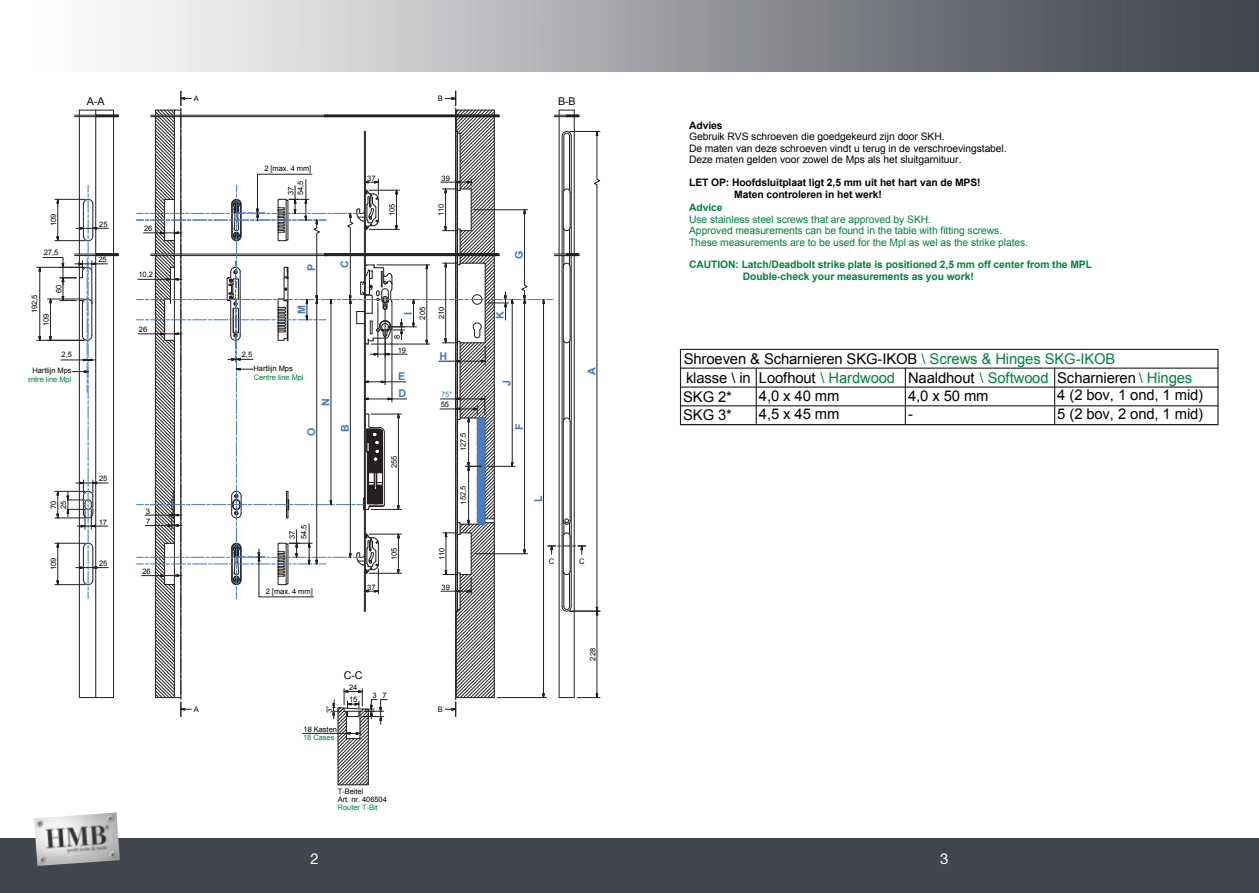
<style>
.page{position:relative;width:1259px;height:893px;background:#fff}
.page>*{position:absolute;margin:0;border:0;box-sizing:border-box;transform-origin:0 0}
.t1{font:15px "Helvetica Neue LT Std";color:#fff}
.t2{font:14.7px "Arial";letter-spacing:-.01em;color:#020304}
.t3{font:700 10.65px "Arial";color:#4478bc}
.t4{font:10.65px "Arial";color:#020304}
.t5{font:10.35px/11.6px "Arial";letter-spacing:-.01em;color:#028141}
.t6{font:10.35px/11.6px "Arial";letter-spacing:-.01em;color:#020304}
.t7{font:700 10.35px/11.6px "Arial";letter-spacing:-.01em;color:#028141}
.t8{font:700 10.35px/11.6px "Arial";letter-spacing:-.01em;color:#020304}
.t9{font:7.5px/12.5px "Arial";letter-spacing:-.01em;color:#020304}
.t10{font:7.5px "Arial";letter-spacing:-.01em;color:#028141}
.t11{font:7.5px "Arial";color:#4478bc}
.s1{color:#028141}
</style>
<div class="page">
<div style="left:0;top:839px;width:1259px;height:54px;background:#41464d"></div>
<img style="left:34px;top:812px;width:86px;height:54px">
<img style="left:106px;top:0;width:1153px;height:71px">
<hr style="left:79px;top:117px;width:1px;height:137px;background:#231f20">
<hr style="left:113px;top:117px;width:1px;height:137px;background:#231f20">
<hr style="left:95px;top:117px;width:1px;height:137px;background:#231f20">
<svg style="left:74px;top:110px;width:45px;height:8px"></svg>
<hr style="left:37px;top:267px;width:47px;height:1px;background:#231f20">
<hr style="left:37px;top:340px;width:47px;height:1px;background:#231f20">
<svg style="left:39px;top:185px;width:80px;height:513px"></svg>
<div style="left:680px;top:349px;width:538px;height:20px;border:1px solid #231f20"></div>
<svg style="left:679px;top:367px;width:540px;height:59px"></svg>
<hr style="left:755px;top:387px;width:2px;height:38px;background:#231f20">
<hr style="left:905px;top:387px;width:1px;height:38px;background:#231f20">
<hr style="left:1054px;top:387px;width:1px;height:38px;background:#231f20">
<hr style="left:1217px;top:387px;width:1px;height:38px;background:#231f20">
<svg style="left:136px;top:91px;width:464px;height:694px"></svg>
<p class="t9" style="left:194px;top:92px;width:7px">A</p>
<p class="t9" style="left:438px;top:92px;width:7px">B</p>
<h3 class="t4" style="left:87px;top:95px;width:19px">A-A</h3>
<h3 class="t4" style="left:558px;top:94px;width:19px">B-B</h3>
<p class="t9" style="left:47px;top:226px;width:14px;rotate:-90deg">109</p>
<p class="t9" style="left:99px;top:218px;width:10px">25</p>
<p class="t9" style="left:44px;top:246px;width:16px">27,5</p>
<p class="t9" style="left:53px;top:293px;width:10px;rotate:-90deg">60</p>
<p class="t9" style="left:28px;top:313px;width:20px;rotate:-90deg">192,5</p>
<p class="t9" style="left:40px;top:326px;width:14px;rotate:-90deg">109</p>
<p class="t9" style="left:98px;top:253px;width:10px">25</p>
<p class="t9" style="left:144px;top:223px;width:10px">26</p>
<p class="t9" style="left:138px;top:268px;width:16px">10,2</p>
<p class="t9" style="left:139px;top:323px;width:10px">26</p>
<p class="t9" style="left:264px;top:162px;width:49px">2 [max. 4 mm]</p>
<p class="t9" style="left:294px;top:195px;width:16px;rotate:-90deg">54,5</p>
<p class="t9" style="left:285px;top:195px;width:10px;rotate:-90deg">37</p>
<h3 class="t3" style="left:304px;top:270px;width:9px;rotate:-90deg">P</h3>
<h3 class="t3" style="left:338px;top:268px;width:9px;rotate:-90deg">C</h3>
<p class="t9" style="left:367px;top:172px;width:10px">37</p>
<p class="t9" style="left:386px;top:216px;width:14px;rotate:-90deg">105</p>
<h3 class="t3" style="left:294px;top:314px;width:10px;rotate:-90deg">M</h3>
<p class="t9" style="left:416px;top:319px;width:14px;rotate:-90deg">205</p>
<h3 class="t3" style="left:401px;top:315px;width:5px;rotate:-90deg">I</h3>
<p class="t9" style="left:391px;top:339px;width:6px;rotate:-90deg">8</p>
<p class="t9" style="left:242px;top:348px;width:12px">2,5</p>
<p class="t9" style="left:62px;top:349px;width:12px">2,5</p>
<p class="t10" style="left:22px;top:374px;width:51px">Centre line Mpl</p>
<p class="t10" style="left:254px;top:372px;width:51px">Centre line Mpl</p>
<p class="t9" style="left:254px;top:362px;width:41px">Hartlijn Mps</p>
<p class="t9" style="left:32px;top:365px;width:41px">Hartlijn Mps</p>
<h3 class="t3" style="left:318px;top:406px;width:9px;rotate:-90deg">N</h3>
<h3 class="t3" style="left:304px;top:436px;width:10px;rotate:-90deg">O</h3>
<h3 class="t3" style="left:338px;top:432px;width:9px;rotate:-90deg">B</h3>
<p class="t9" style="left:49px;top:509px;width:10px;line-height:10.1px;rotate:-90deg">70<br>25</p>
<p class="t9" style="left:99px;top:473px;width:10px">25</p>
<p class="t9" style="left:99px;top:516px;width:10px">17</p>
<p class="t9" style="left:47px;top:570px;width:14px;rotate:-90deg">109</p>
<p class="t9" style="left:99px;top:557px;width:10px">25</p>
<p class="t9" style="left:146px;top:505px;width:6px">3</p>
<p class="t9" style="left:146px;top:515px;width:6px">7</p>
<p class="t9" style="left:142px;top:565px;width:10px">26</p>
<p class="t9" style="left:287px;top:539px;width:16px;line-height:11.6px;rotate:-90deg">37<br>54,5</p>
<p class="t9" style="left:266px;top:585px;width:49px">2 [max. 4 mm]</p>
<p class="t9" style="left:398px;top:344px;width:10px">19</p>
<h3 class="t3" style="left:398px;top:369px;width:9px">E</h3>
<h3 class="t3" style="left:398px;top:387px;width:9px">D</h3>
<p class="t9" style="left:388px;top:468px;width:14px;rotate:-90deg">255</p>
<p class="t9" style="left:367px;top:581px;width:10px">37</p>
<p class="t9" style="left:388px;top:560px;width:14px;rotate:-90deg">105</p>
<p class="t9" style="left:441px;top:172px;width:10px">39</p>
<p class="t9" style="left:435px;top:216px;width:14px;rotate:-90deg">110</p>
<p class="t9" style="left:435px;top:319px;width:14px;rotate:-90deg">210</p>
<h3 class="t3" style="left:439px;top:349px;width:9px">H</h3>
<p class="t11" style="left:441px;top:390px;width:13px">75*</p>
<p class="t9" style="left:441px;top:398px;width:10px">55</p>
<p class="t9" style="left:457px;top:451px;width:20px;rotate:-90deg">127,5</p>
<p class="t9" style="left:457px;top:505px;width:20px;rotate:-90deg">152,5</p>
<p class="t9" style="left:436px;top:560px;width:14px;rotate:-90deg">110</p>
<p class="t9" style="left:441px;top:581px;width:10px">39</p>
<h3 class="t4" style="left:344px;top:669px;width:20px">C-C</h3>
<p class="t9" style="left:349px;top:681px;width:10px">24<br>15</p>
<p class="t9" style="left:372px;top:689px;width:16px">3 7</p>
<p class="t9" style="left:194px;top:703px;width:7px">A</p>
<p class="t9" style="left:438px;top:703px;width:7px">B</p>
<p class="t9" style="left:303px;top:723px;width:35px">18 Kasten</p>
<p class="t10" style="left:303px;top:733px;width:33px">18 Cases</p>
<p class="t9" style="left:338px;top:787px;width:51px;line-height:8.2px">T-Beitel<br>Art. nr. 406504</p>
<p class="t10" style="left:338px;top:803px;width:41px">Router T-Bit</p>
<h3 class="t3" style="left:512px;top:259px;width:10px;rotate:-90deg">G</h3>
<h3 class="t3" style="left:493px;top:319px;width:9px;rotate:-90deg">K</h3>
<h3 class="t3" style="left:500px;top:386px;width:7px;rotate:-90deg">J</h3>
<h3 class="t3" style="left:512px;top:430px;width:8px;rotate:-90deg">F</h3>
<h3 class="t3" style="left:584px;top:375px;width:9px;rotate:-90deg">A</h3>
<h3 class="t3" style="left:531px;top:502px;width:8px;rotate:-90deg">L</h3>
<p class="t9" style="left:549px;top:555px;width:7px">C</p>
<p class="t9" style="left:579px;top:555px;width:7px">C</p>
<p class="t9" style="left:586px;top:660px;width:14px;rotate:-90deg">228</p>
<h3 class="t8" style="left:689px;top:120px;width:35px">Advies</h3>
<h3 class="t6" style="left:689px;top:131px;width:319px">Gebruik RVS schroeven die goedgekeurd zijn door SKH.<br>De maten van deze schroeven vindt u terug in de verschroevingstabel.<br>Deze maten gelden voor zowel de Mps als het sluitgarnituur.</h3>
<h3 class="t8" style="left:734px;top:177px;width:248px;text-indent:-45px">LET OP: Hoofdsluitplaat ligt 2,5 mm uit het hart van de MPS!<br>Maten controleren in het werk!</h3>
<h3 class="t7" style="left:689px;top:202px;width:35px">Advice</h3>
<h3 class="t5" style="left:689px;top:213px;width:340px">Use stainless steel screws that are approved by SKH.<br>Approved measurements can be found in the table with fitting screws.<br>These measurements are to be used for the Mpl as wel as the strike plates.</h3>
<h3 class="t7" style="left:743px;top:259px;width:354px;text-indent:-54px">CAUTION: Latch/Deadbolt strike plate is positioned 2,5 mm off center from the MPL!<br>Double-check your measurements as you work!</h3>
<h2 class="t2" style="left:684px;top:350px;width:433px">Shroeven &amp; Scharnieren SKG-IKOB <span class="s1">\ Screws &amp; Hinges SKG-IKOB</span></h2>
<h2 class="t2" style="left:686px;top:368px;width:211px">klasse \ in Loofhout <span class="s1">\ Hardwood</span></h2>
<h2 class="t2" style="left:908px;top:368px;width:142px">Naaldhout <span class="s1">\ Softwood</span></h2>
<h2 class="t2" style="left:1057px;top:368px;width:137px">Scharnieren <span class="s1">\ Hinges</span></h2>
<h2 class="t2" style="left:683px;top:387px;width:50px">SKG 2*</h2>
<h2 class="t2" style="left:759px;top:386px;width:82px">4,0 x 40 mm</h2>
<h2 class="t2" style="left:908px;top:386px;width:82px">4,0 x 50 mm</h2>
<h2 class="t2" style="left:1057px;top:385px;width:147px">4 (2 bov, 1 ond, 1 mid)</h2>
<h2 class="t2" style="left:683px;top:406px;width:50px">SKG 3*</h2>
<h2 class="t2" style="left:759px;top:405px;width:82px">4,5 x 45 mm</h2>
<h2 class="t2" style="left:908px;top:404px;width:7px">-</h2>
<h2 class="t2" style="left:1057px;top:404px;width:147px">5 (2 bov, 2 ond, 1 mid)</h2>
<h1 class="t1" style="left:310px;top:850px;width:10px">2</h1>
<h1 class="t1" style="left:940px;top:850px;width:10px">3</h1>
</div>
